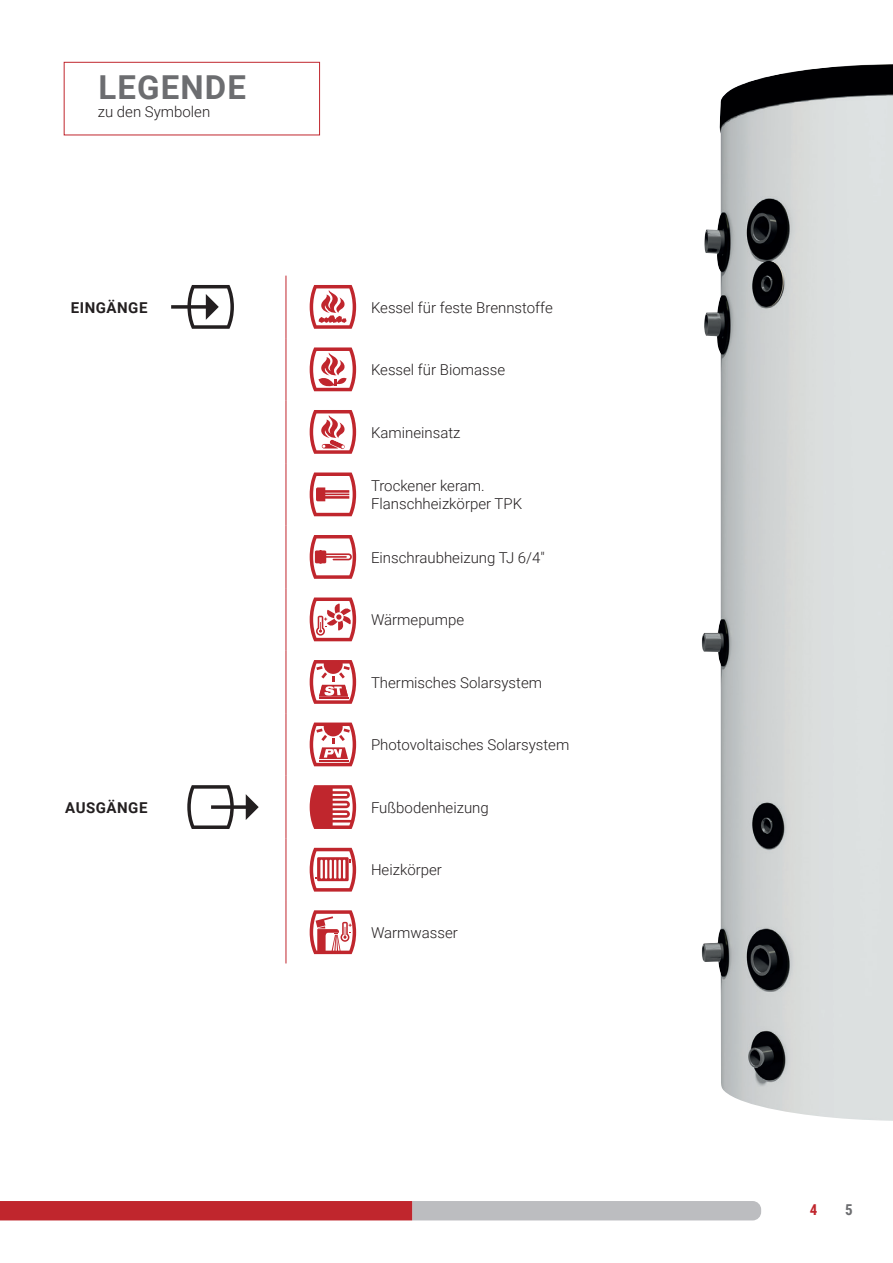
<style>
.page{position:relative;width:893px;height:1263px;background:#fff}
.page>*{position:absolute;margin:0;border:0;box-sizing:border-box;transform-origin:0 0}
.t1{font:700 33px "Roboto";letter-spacing:.035em;color:#6c6d70}
.t2{font:300 15px/18px "Roboto";color:#231f20}
.t3{font:700 15px "Roboto";letter-spacing:.035em;color:#231f20}
.t4{font:700 15px "Roboto Condensed";color:#c0262d}
.t5{font:700 15px "Roboto Condensed";color:#6c6d70}
</style>
<div class="page">
<svg style="left:0;top:1201px;width:761px;height:19px;background:#be6b70"></svg>
<img style="left:702px;top:64px;width:191px;height:1057px">
<div style="left:64px;top:62px;width:256px;height:73px;border:1px solid #c0262d"></div>
<hr style="left:286px;top:276px;width:1px;height:62px;background:#c0262d">
<hr style="left:286px;top:338px;width:1px;height:63px;background:#c0262d">
<hr style="left:286px;top:401px;width:1px;height:62px;background:#c0262d">
<hr style="left:286px;top:463px;width:1px;height:63px;background:#c0262d">
<hr style="left:286px;top:526px;width:1px;height:62px;background:#c0262d">
<hr style="left:286px;top:588px;width:1px;height:63px;background:#c0262d">
<hr style="left:286px;top:651px;width:1px;height:62px;background:#c0262d">
<hr style="left:286px;top:713px;width:1px;height:63px;background:#c0262d">
<hr style="left:286px;top:776px;width:1px;height:62px;background:#c0262d">
<hr style="left:286px;top:838px;width:1px;height:63px;background:#c0262d">
<hr style="left:286px;top:901px;width:1px;height:62px;background:#c0262d">
<svg style="left:171px;top:285px;width:63px;height:44px"></svg>
<svg style="left:310px;top:285px;width:46px;height:44px"></svg>
<svg style="left:310px;top:347px;width:46px;height:44px"></svg>
<svg style="left:310px;top:410px;width:46px;height:44px"></svg>
<svg style="left:310px;top:472px;width:46px;height:44px"></svg>
<svg style="left:310px;top:535px;width:46px;height:44px"></svg>
<svg style="left:310px;top:597px;width:46px;height:44px"></svg>
<svg style="left:310px;top:660px;width:46px;height:44px"></svg>
<svg style="left:310px;top:722px;width:46px;height:44px"></svg>
<svg style="left:187px;top:785px;width:72px;height:44px"></svg>
<svg style="left:310px;top:785px;width:46px;height:44px"></svg>
<svg style="left:310px;top:848px;width:46px;height:43px"></svg>
<svg style="left:310px;top:910px;width:46px;height:44px"></svg>
<h1 class="t1" style="left:98px;top:65px;width:149px">LEGENDE</h1>
<p class="t2" style="left:98px;top:103px;width:114px">zu den Symbolen</p>
<p class="t3" style="left:71px;top:297px;width:78px">EINGÄNGE</p>
<p class="t2" style="left:371px;top:298px;width:183px">Kessel für feste Brennstoffe</p>
<p class="t2" style="left:371px;top:360px;width:136px">Kessel für Biomasse</p>
<p class="t2" style="left:371px;top:423px;width:91px">Kamineinsatz</p>
<p class="t2" style="left:371px;top:476px;width:153px">Trockener keram.<br>Flanschheizkörper TPK</p>
<p class="t2" style="left:371px;top:548px;width:175px">Einschraubheizung TJ 6/4″</p>
<p class="t2" style="left:371px;top:610px;width:95px">Wärmepumpe</p>
<p class="t2" style="left:371px;top:673px;width:173px">Thermisches Solarsystem</p>
<p class="t2" style="left:371px;top:735px;width:200px">Photovoltaisches Solarsystem</p>
<p class="t3" style="left:65px;top:797px;width:84px">AUSGÄNGE</p>
<p class="t2" style="left:371px;top:798px;width:119px">Fußbodenheizung</p>
<p class="t2" style="left:371px;top:860px;width:72px">Heizkörper</p>
<p class="t2" style="left:371px;top:923px;width:88px">Warmwasser</p>
<p class="t4" style="left:810px;top:1199px;width:9px">4</p>
<p class="t5" style="left:845px;top:1199px;width:9px">5</p>
</div>
